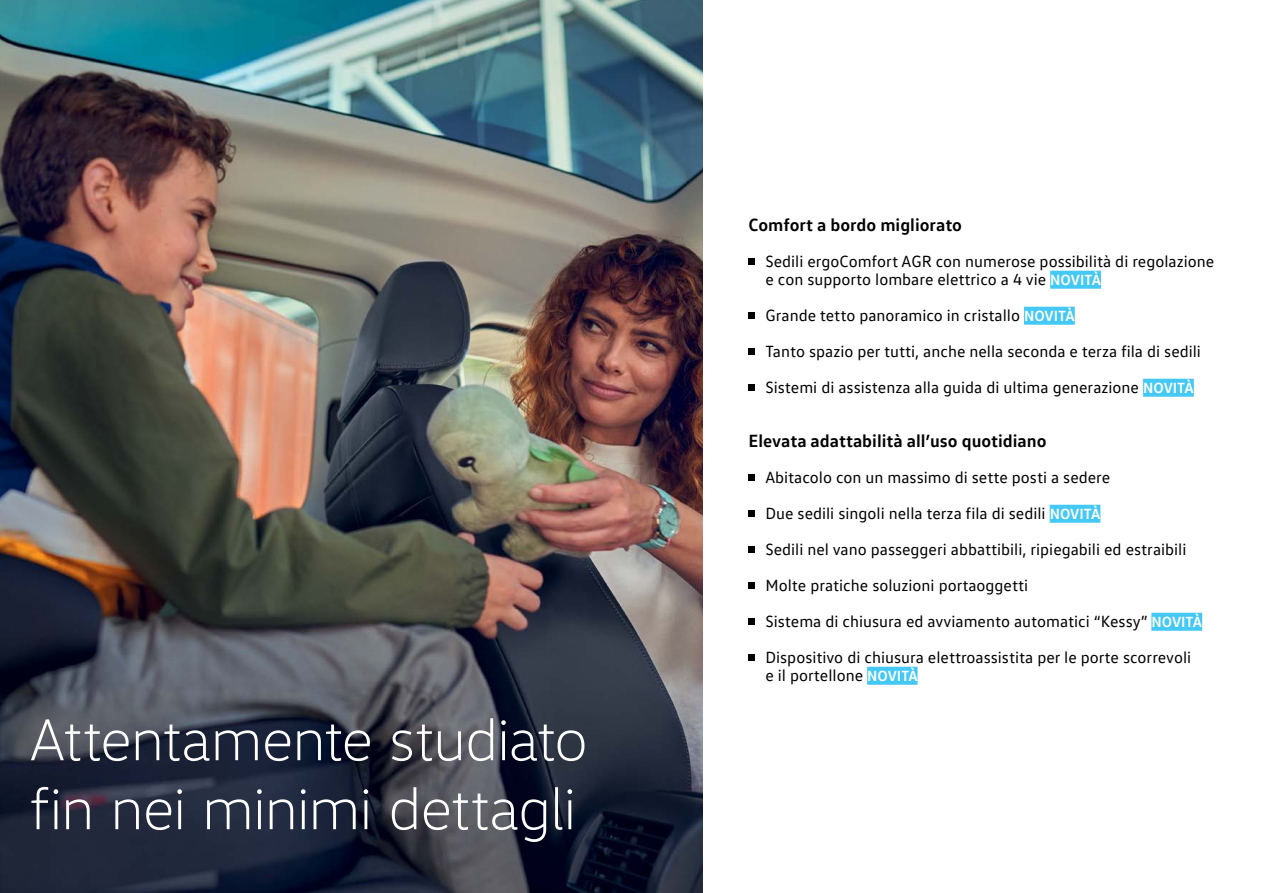
<style>
.page{position:relative;width:1263px;height:893px;background:#fff}
.page>*{position:absolute;margin:0;border:0;box-sizing:border-box;transform-origin:0 0}
.t1{font:300 60px/69px "VW Head";letter-spacing:-.015em;color:#fff}
.t2{font:700 18px "VW Text";color:#000}
.t3{font:16.5px/36px "VW Text";color:#000}
.s1{font-weight:700;font-size:15px;color:#fff}
</style>
<div class="page">
<img style="left:0;top:0;width:703px;height:893px">
<div style="left:1050px;top:271px;width:51px;height:18px;background:#44c8f5"></div>
<div style="left:1024px;top:307px;width:51px;height:18px;background:#44c8f5"></div>
<div style="left:1143px;top:379px;width:51px;height:18px;background:#44c8f5"></div>
<div style="left:1050px;top:505px;width:50px;height:18px;background:#44c8f5"></div>
<div style="left:1151px;top:613px;width:51px;height:18px;background:#44c8f5"></div>
<div style="left:867px;top:667px;width:50px;height:18px;background:#44c8f5"></div>
<div style="left:748px;top:258px;width:7px;height:7px;background:#000"></div>
<div style="left:748px;top:312px;width:7px;height:7px;background:#000"></div>
<div style="left:748px;top:348px;width:7px;height:7px;background:#000"></div>
<div style="left:748px;top:384px;width:7px;height:7px;background:#000"></div>
<div style="left:748px;top:474px;width:7px;height:7px;background:#000"></div>
<div style="left:748px;top:510px;width:7px;height:7px;background:#000"></div>
<div style="left:748px;top:546px;width:7px;height:7px;background:#000"></div>
<div style="left:748px;top:582px;width:7px;height:7px;background:#000"></div>
<div style="left:748px;top:618px;width:7px;height:7px;background:#000"></div>
<div style="left:748px;top:654px;width:7px;height:7px;background:#000"></div>
<h1 class="t1" style="left:30px;top:704px;width:560px">Attentamente studiato fin nei minimi dettagli</h1>
<p class="t2" style="left:748px;top:213px;width:215px">Comfort a bordo migliorato</p>
<p class="t3" style="left:765px;top:252px;width:450px;line-height:18px">Sedili ergoComfort AGR con numerose possibilità di regolazione e con supporto lombare elettrico a 4 vie <span class="s1">NOVITÀ</span></p>
<p class="t3" style="left:765px;top:297px;width:437px">Grande tetto panoramico in cristallo <span class="s1">NOVITÀ<br></span>Tanto spazio per tutti, anche nella seconda e terza fila di sedili<br>Sistemi di assistenza alla guida di ultima generazione <span class="s1">NOVITÀ</span></p>
<p class="t2" style="left:748px;top:429px;width:300px">Elevata adattabilità all’uso quotidiano</p>
<p class="t3" style="left:765px;top:459px;width:438px">Abitacolo con un massimo di sette posti a sedere<br>Due sedili singoli nella terza fila di sedili <span class="s1">NOVITÀ<br></span>Sedili nel vano passeggeri abbattibili, ripiegabili ed estraibili Molte pratiche soluzioni portaoggetti<br>Sistema di chiusura ed avviamento automatici “Kessy” <span class="s1">NOVITÀ </span>Dispositivo di chiusura elettroassistita per le porte scorrevoli</p>
<p class="t3" style="left:765px;top:657px;width:154px">e il portellone <span class="s1">NOVITÀ</span></p>
</div>
